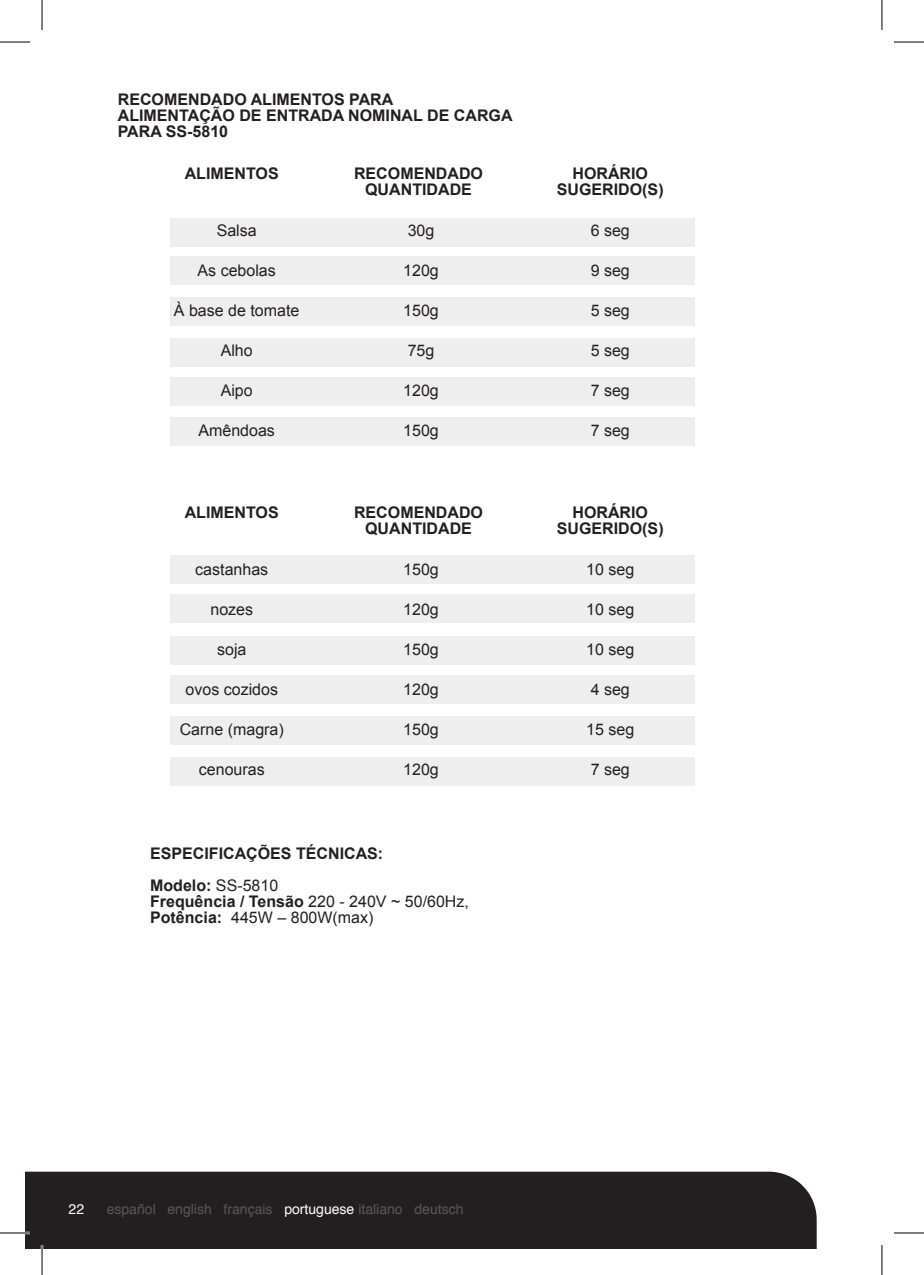
<style>
.page{position:relative;width:924px;height:1275px;background:#fff}
.page>*{position:absolute;margin:0;border:0;box-sizing:border-box;transform-origin:0 0}
.t1{font:16px/16px "Arial";color:#231f20}
.t2{font:700 16px/16px "Arial";color:#231f20;text-align:center}
.t3{font:14px "Helvetica";color:#57585a}
.t4{font:14px "Helvetica";color:#fff}
.s1{font-weight:400}
.s2{font-weight:700}
.s3{color:#fff}
</style>
<div class="page">
<div style="left:25px;top:1171px;width:791px;height:78px;background:#231f20"></div>
<div style="left:170px;top:218px;width:524px;height:29px;background:#eeeeef"></div>
<div style="left:170px;top:256px;width:524px;height:28px;background:#eeeeef"></div>
<div style="left:170px;top:297px;width:524px;height:28px;background:#eeeeef"></div>
<div style="left:170px;top:338px;width:524px;height:29px;background:#eeeeef"></div>
<div style="left:170px;top:377px;width:524px;height:29px;background:#eeeeef"></div>
<div style="left:170px;top:417px;width:524px;height:28px;background:#eeeeef"></div>
<div style="left:170px;top:556px;width:524px;height:28px;background:#eeeeef"></div>
<div style="left:170px;top:594px;width:524px;height:29px;background:#eeeeef"></div>
<div style="left:170px;top:636px;width:524px;height:28px;background:#eeeeef"></div>
<div style="left:170px;top:675px;width:524px;height:28px;background:#eeeeef"></div>
<div style="left:170px;top:716px;width:524px;height:28px;background:#eeeeef"></div>
<div style="left:170px;top:757px;width:524px;height:28px;background:#eeeeef"></div>
<hr style="left:0;top:1231px;width:30px;height:3px;background:#fff">
<hr style="left:41px;top:1245px;width:2px;height:30px;background:#fff">
<hr style="left:0;top:42px;width:30px;height:1px;background:#000">
<hr style="left:893px;top:42px;width:30px;height:1px;background:#000">
<hr style="left:0;top:1232px;width:30px;height:1px;background:#000">
<hr style="left:893px;top:1232px;width:30px;height:1px;background:#000">
<hr style="left:42px;top:0;width:1px;height:30px;background:#000">
<hr style="left:42px;top:1245px;width:1px;height:30px;background:#000">
<hr style="left:881px;top:0;width:1px;height:30px;background:#000">
<hr style="left:881px;top:1245px;width:1px;height:30px;background:#000">
<p class="t2" style="left:118px;top:92px;width:396px;text-align:left">RECOMENDADO ALIMENTOS PARA<br>ALIMENTAÇÃO DE ENTRADA NOMINAL DE CARGA<br>PARA SS-5810</p>
<p class="t2" style="left:185px;top:166px;width:95px">ALIMENTOS</p>
<p class="t2" style="left:354px;top:166px;width:130px">RECOMENDADO<br>QUANTIDADE</p>
<p class="t2" style="left:556px;top:166px;width:108px">HORÁRIO<br>SUGERIDO(S)</p>
<p class="t1" style="left:216px;top:223px;width:42px">Salsa</p>
<p class="t1" style="left:197px;top:263px;width:80px">As cebolas</p>
<p class="t1" style="left:174px;top:303px;width:127px">À base de tomate</p>
<p class="t1" style="left:220px;top:343px;width:34px">Alho</p>
<p class="t1" style="left:220px;top:383px;width:34px">Aipo</p>
<p class="t1" style="left:198px;top:423px;width:78px">Amêndoas</p>
<p class="t1" style="left:407px;top:223px;width:28px">30g</p>
<p class="t1" style="left:403px;top:263px;width:37px">120g</p>
<p class="t1" style="left:403px;top:303px;width:37px">150g</p>
<p class="t1" style="left:407px;top:343px;width:28px">75g</p>
<p class="t1" style="left:403px;top:383px;width:37px">120g</p>
<p class="t1" style="left:403px;top:423px;width:37px">150g</p>
<p class="t1" style="left:590px;top:223px;width:41px">6 seg</p>
<p class="t1" style="left:590px;top:263px;width:41px">9 seg</p>
<p class="t1" style="left:590px;top:303px;width:41px">5 seg</p>
<p class="t1" style="left:590px;top:343px;width:41px">5 seg</p>
<p class="t1" style="left:590px;top:383px;width:41px">7 seg</p>
<p class="t1" style="left:590px;top:423px;width:41px">7 seg</p>
<p class="t2" style="left:185px;top:505px;width:95px">ALIMENTOS</p>
<p class="t2" style="left:354px;top:505px;width:130px">RECOMENDADO<br>QUANTIDADE</p>
<p class="t2" style="left:556px;top:505px;width:108px">HORÁRIO<br>SUGERIDO(S)</p>
<p class="t1" style="left:195px;top:561px;width:74px">castanhas</p>
<p class="t1" style="left:210px;top:601px;width:44px">nozes</p>
<p class="t1" style="left:217px;top:641px;width:31px">soja</p>
<p class="t1" style="left:185px;top:681px;width:94px">ovos cozidos</p>
<p class="t1" style="left:180px;top:721px;width:106px">Carne (magra)</p>
<p class="t1" style="left:199px;top:761px;width:67px">cenouras</p>
<p class="t1" style="left:403px;top:561px;width:37px">150g</p>
<p class="t1" style="left:403px;top:601px;width:37px">120g</p>
<p class="t1" style="left:403px;top:641px;width:37px">150g</p>
<p class="t1" style="left:403px;top:681px;width:37px">120g</p>
<p class="t1" style="left:403px;top:721px;width:37px">150g</p>
<p class="t1" style="left:403px;top:761px;width:37px">120g</p>
<p class="t1" style="left:586px;top:561px;width:50px">10 seg</p>
<p class="t1" style="left:586px;top:601px;width:50px">10 seg</p>
<p class="t1" style="left:586px;top:641px;width:50px">10 seg</p>
<p class="t1" style="left:590px;top:681px;width:41px">4 seg</p>
<p class="t1" style="left:586px;top:721px;width:50px">15 seg</p>
<p class="t1" style="left:590px;top:761px;width:41px">7 seg</p>
<p class="t2" style="left:150px;top:837px;width:234px;line-height:32px;text-align:left">ESPECIFICAÇÕES TÉCNICAS:<br>Modelo: <span class="s1">SS-5810</span></p>
<p class="t1" style="left:150px;top:893px;width:320px"><span class="s2">Frequência / Tensão</span> 220 - 240V ~ 50/60Hz,<br><span class="s2">Potência:</span> 445W – 800W(max)</p>
<p class="t4" style="left:69px;top:1198px;width:17px">22</p>
<p class="t3" style="left:107px;top:1198px;width:358px">español english français <span class="s3">portuguese</span> italiano deutsch</p>
</div>
